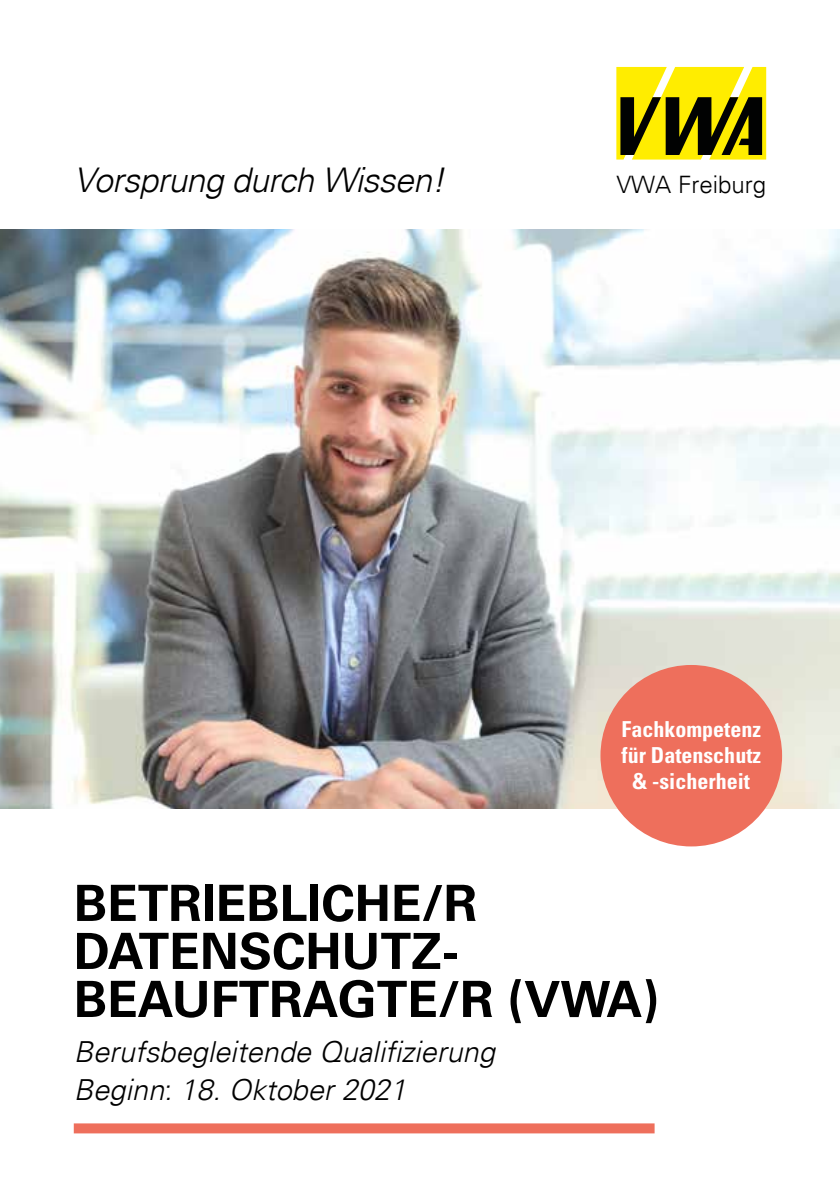
<style>
.page{position:relative;width:840px;height:1191px;background:#fff}
.page>*{position:absolute;margin:0;border:0;box-sizing:border-box;transform-origin:0 0}
.t1{font:700 50px/48px "Univers LT Std";color:#000}
.t2{font:italic 300 34px "Univers";letter-spacing:-.02em;color:#000}
.t3{font:italic 300 29px/37.4px "Univers";color:#000}
.t4{font:300 24px "Univers";color:#000}
.t5{font:700 condensed 22px/26px "Univers LT Pro";color:#fff;text-align:center}
</style>
<div class="page">
<img style="left:0;top:230px;width:839px;height:578px">
<div style="left:74px;top:1123px;width:580px;height:10px;background:#ee6f5c"></div>
<svg style="left:616px;top:67px;width:149px;height:93px;background:#a79d0d"></svg>
<div style="left:600px;top:665px;width:181px;height:181px;background:#ee6f5c;border-radius:50%"></div>
<p class="t2" style="left:74px;top:159px;width:372px">Vorsprung durch Wissen!</p>
<p class="t4" style="left:616px;top:170px;width:151px">VWA Freiburg</p>
<p class="t5" style="left:621px;top:716px;width:141px">Fachkompetenz für Datenschutz &amp; -sicherheit</p>
<h1 class="t1" style="left:74px;top:879px;width:586px">BETRIEBLICHE/R<br>DATENSCHUTZ-<br>BEAUFTRAGTE/R (VWA)</h1>
<p class="t3" style="left:74px;top:1033px;width:422px">Berufsbegleitende Qualifizierung<br>Beginn: 18. Oktober 2021</p>
</div>
